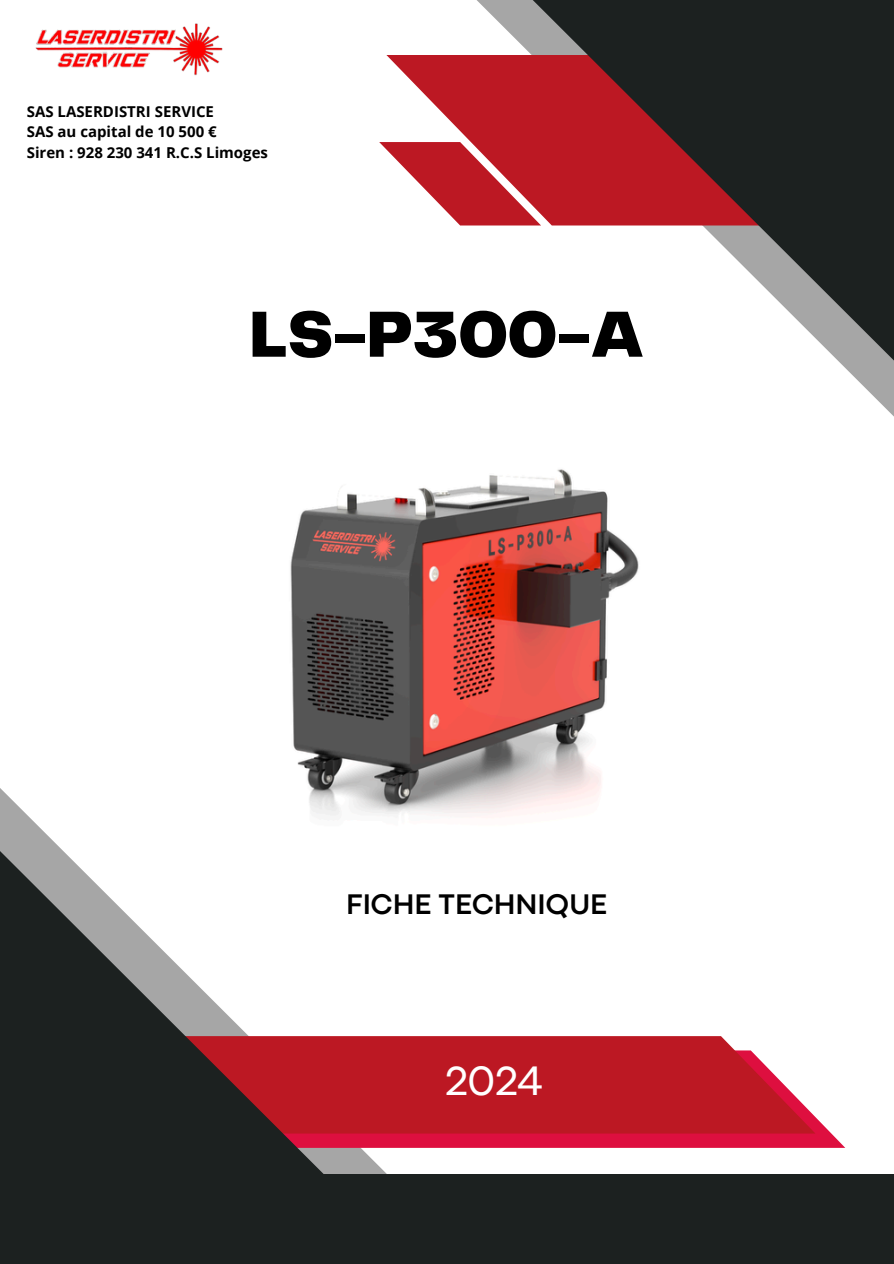
<style>
.page{position:relative;width:894px;height:1264px;background:#fff}
.page>*{position:absolute;margin:0;border:0;box-sizing:border-box;transform-origin:0 0}
.t1{font:900 67.65px "Telegraf";color:#000}
.t2{font:42.75px "Codec Pro";color:#fff}
.t3{font:700 29.55px "Codec Pro";color:#000}
.t4{font:700 15px "Open Sans";color:#000}
</style>
<div class="page">
<svg style="left:506px;top:1116px;width:339px;height:31px;fill:#de0f3f"></svg>
<svg style="left:506px;top:1036px;width:309px;height:97px;fill:#bc1823"></svg>
<svg style="left:0;top:788px;width:506px;height:475px"></svg>
<div style="left:156px;top:1174px;width:737px;height:89px;background:#1c2120"></div>
<svg style="left:386px;top:0;width:507px;height:416px"></svg>
<svg style="left:379px;top:142px;width:161px;height:83px"></svg>
<img style="left:35px;top:23px;width:187px;height:53px">
<img style="left:222px;top:379px;width:475px;height:483px">
<p class="t4" style="left:27px;top:101px;width:189px">SAS LASERDISTRI SERVICE</p>
<h3 class="t4" style="left:27px;top:121px;width:191px">SAS au capital de 10 500 €</h3>
<h2 class="t4" style="left:27px;top:141px;width:243px">Siren : 928 230 341 R.C.S Limoges</h2>
<p class="t1" style="left:249px;top:305px;width:396px">LS-P300-A</p>
<h1 class="t3" style="left:346px;top:893px;width:262px">FICHE TECHNIQUE</h1>
<p class="t2" style="left:445px;top:1065px;width:99px">2024</p>
</div>
